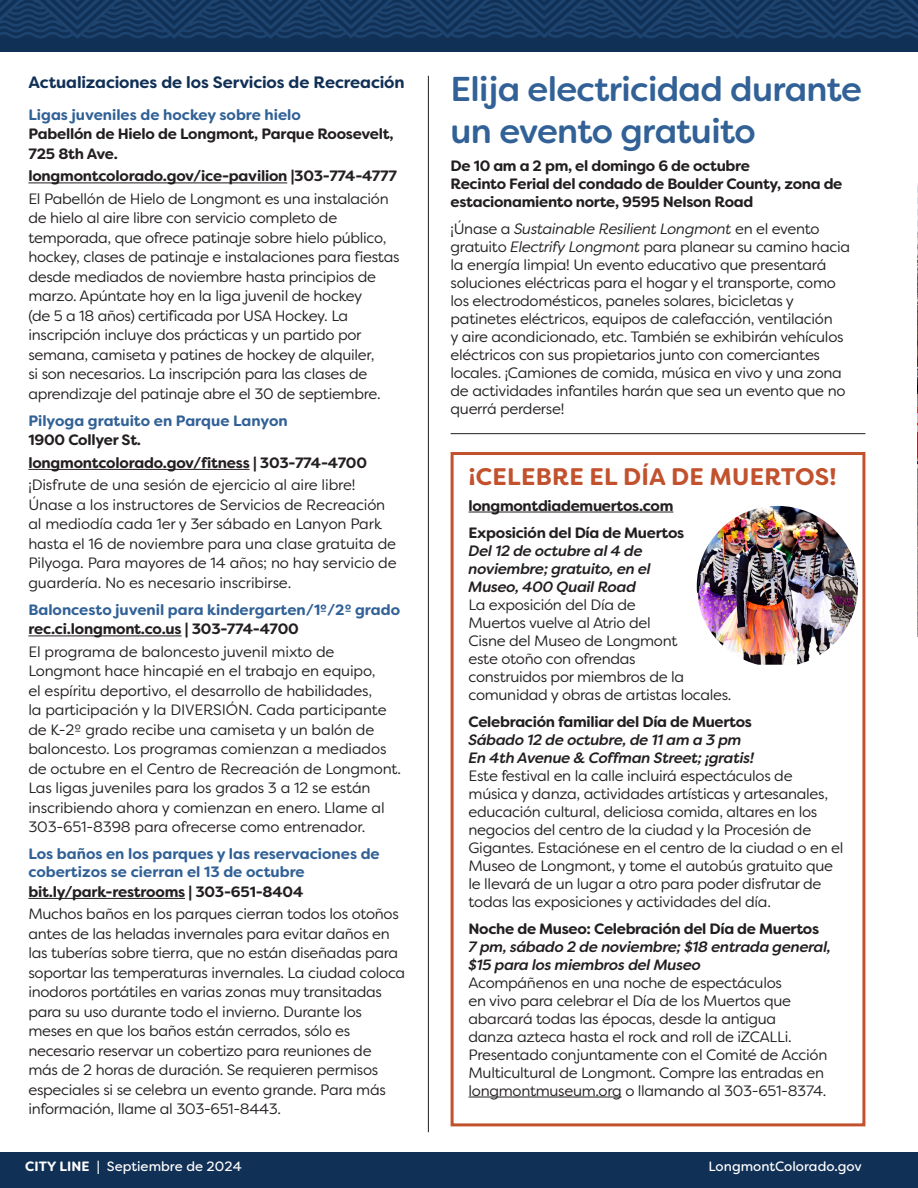
<style>
.page{position:relative;width:918px;height:1188px;background:#fff}
.page>*{position:absolute;margin:0;border:0;box-sizing:border-box;transform-origin:0 0}
.body_copy{font:500 34.5px/42px "Filson Soft";letter-spacing:-.02em;color:#316196}
.t1{font:700 24px "Filson Soft";letter-spacing:.01em;color:#c2512e}
.Subhead_03{font:700 16.5px "Filson Soft";letter-spacing:-.01em;color:#113056}
.t2{font:15px/19.5px "Filson Soft";letter-spacing:-.02em;color:#231f20}
.t3{font:700 15px/19.5px "Filson Soft";letter-spacing:-.02em;color:#231f20}
.t4{font:italic 500 15px/18px "Filson Soft";letter-spacing:-.02em;color:#231f20}
.t5{font:700 15px/18px "Filson Soft";color:#316196}
.t6{font:13.5px "Filson Soft";color:#fff}
.s1{font-style:italic}
.s2{font-weight:700}
</style>
<div class="page">
<div style="left:451px;top:452px;width:414px;height:674px;border:3px solid #c2512e"></div>
<hr style="left:28px;top:183px;width:259px;height:1px;background:#231f20">
<hr style="left:28px;top:469px;width:222px;height:1px;background:#231f20">
<hr style="left:28px;top:636px;width:154px;height:1px;background:#231f20">
<hr style="left:28px;top:898px;width:157px;height:1px;background:#231f20">
<img style="left:917px;top:255px;width:1px;height:381px">
<svg style="left:917px;top:184px;width:1px;height:71px"></svg>
<div style="left:0;top:1152px;width:918px;height:36px;background:#113056"></div>
<div style="left:0;top:0;width:918px;height:51px;background:#113056"></div>
<svg style="left:0;top:0;width:918px;height:39px"></svg>
<hr style="left:428px;top:76px;width:1px;height:1056px;background:#231f20">
<hr style="left:451px;top:433px;width:414px;height:1px;background:#231f20">
<hr style="left:469px;top:512px;width:204px;height:1px;background:#231f20">
<hr style="left:469px;top:1097px;width:153px;height:1px;background:#231f20">
<img style="left:697px;top:506px;width:161px;height:159px">
<p class="Subhead_03" style="left:28px;top:71px;width:378px">Actualizaciones de los Servicios de Recreación</p>
<p class="t5" style="left:28px;top:106px;width:274px">Ligas juveniles de hockey sobre hielo</p>
<p class="t3" style="left:28px;top:124px;width:367px">Pabellón de Hielo de Longmont, Parque Roosevelt,<br>725 8th Ave.</p>
<p class="t3" style="left:28px;top:166px;width:370px">longmontcolorado.gov/ice-pavilion |303-774-4777</p>
<p class="t2" style="left:28px;top:189px;width:373px">El Pabellón de Hielo de Longmont es una instalación de hielo al aire libre con servicio completo de temporada, que ofrece patinaje sobre hielo público, hockey, clases de patinaje e instalaciones para fiestas desde mediados de noviembre hasta principios de marzo. Apúntate hoy en la liga juvenil de hockey<br>(de 5 a 18 años) certificada por USA Hockey. La inscripción incluye dos prácticas y un partido por semana, camiseta y patines de hockey de alquiler,<br>si son necesarios. La inscripción para las clases de aprendizaje del patinaje abre el 30 de septiembre.</p>
<p class="t5" style="left:28px;top:412px;width:261px">Pilyoga gratuito en Parque Lanyon</p>
<p class="t3" style="left:28px;top:430px;width:114px">1900 Collyer St.</p>
<p class="t3" style="left:28px;top:453px;width:340px">longmontcolorado.gov/fitness | 303-774-4700</p>
<p class="t2" style="left:28px;top:475px;width:370px">¡Disfrute de una sesión de ejercicio al aire libre!<br>Únase a los instructores de Servicios de Recreación al mediodía cada 1er y 3er sábado en Lanyon Park hasta el 16 de noviembre para una clase gratuita de Pilyoga. Para mayores de 14 años; no hay servicio de guardería. No es necesario inscribirse.</p>
<p class="t5" style="left:28px;top:601px;width:373px">Baloncesto juvenil para kindergarten/1º/2º grado</p>
<p class="t3" style="left:28px;top:619px;width:272px">rec.ci.longmont.co.us | 303-774-4700</p>
<p class="t2" style="left:28px;top:642px;width:374px">El programa de baloncesto juvenil mixto de Longmont hace hincapié en el trabajo en equipo,<br>el espíritu deportivo, el desarrollo de habilidades,<br>la participación y la DIVERSIÓN. Cada participante de K-2º grado recibe una camiseta y un balón de baloncesto. Los programas comienzan a mediados de octubre en el Centro de Recreación de Longmont.<br>Las ligas juveniles para los grados 3 a 12 se están inscribiendo ahora y comienzan en enero. Llame al 303-651-8398 para ofrecerse como entrenador.</p>
<p class="t5" style="left:28px;top:845px;width:353px">Los baños en los parques y las reservaciones de cobertizos se cierran el 13 de octubre</p>
<p class="t3" style="left:28px;top:882px;width:276px">bit.ly/park-restrooms | 303-651-8404</p>
<p class="t2" style="left:28px;top:904px;width:378px">Muchos baños en los parques cierran todos los otoños antes de las heladas invernales para evitar daños en las tuberías sobre tierra, que no están diseñadas para soportar las temperaturas invernales. La ciudad coloca inodoros portátiles en varias zonas muy transitadas para su uso durante todo el invierno. Durante los meses en que los baños están cerrados, sólo es necesario reservar un cobertizo para reuniones de<br>más de 2 horas de duración. Se requieren permisos especiales si se celebra un evento grande. Para más información, llame al 303-651-8443.</p>
<p class="body_copy" style="left:451px;top:68px;width:413px">Elija electricidad durante un evento gratuito</p>
<p class="t3" style="left:451px;top:156px;width:301px">De 10 am a 2 pm, el domingo 6 de octubre</p>
<p class="t3" style="left:451px;top:175px;width:393px;line-height:18px">Recinto Ferial del condado de Boulder County, zona de estacionamiento norte, 9595 Nelson Road</p>
<p class="t2" style="left:451px;top:220px;width:401px;line-height:18px">¡Únase a <span class="s1">Sustainable Resilient Longmont</span> en el evento gratuito <span class="s1">Electrify Longmont</span> para planear su camino hacia la energía limpia! Un evento educativo que presentará soluciones eléctricas para el hogar y el transporte, como los electrodomésticos, paneles solares, bicicletas y patinetes eléctricos, equipos de calefacción, ventilación<br>y aire acondicionado, etc. También se exhibirán vehículos eléctricos con sus propietarios junto con comerciantes locales. ¡Camiones de comida, música en vivo y una zona de actividades infantiles harán que sea un evento que no querrá perderse!</p>
<p class="t1" style="left:469px;top:461px;width:369px">¡CELEBRE EL DÍA DE MUERTOS!</p>
<p class="t3" style="left:469px;top:496px;width:206px">longmontdiademuertos.com</p>
<p class="t3" style="left:469px;top:523px;width:217px">Exposición del Día de Muertos</p>
<p class="t4" style="left:469px;top:541px;width:184px">Del 12 de octubre al 4 de noviembre; gratuito, en el<br>Museo, 400 Quail Road</p>
<p class="t2" style="left:469px;top:595px;width:264px;line-height:18px">La exposición del Día de<br>Muertos vuelve al Atrio del<br>Cisne del Museo de Longmont<br>este otoño con ofrendas<br>construidos por miembros de la comunidad y obras de artistas locales.</p>
<p class="t3" style="left:469px;top:712px;width:285px">Celebración familiar del Día de Muertos</p>
<p class="t4" style="left:469px;top:730px;width:275px">Sábado 12 de octubre, de 11 am a 3 pm</p>
<p class="t4" style="left:469px;top:748px;width:287px">En 4th Avenue &amp; Coffman Street; ¡gratis!</p>
<p class="t2" style="left:469px;top:766px;width:376px;line-height:18px">Este festival en la calle incluirá espectáculos de música y danza, actividades artísticas y artesanales, educación cultural, deliciosa comida, altares en los negocios del centro de la ciudad y la Procesión de Gigantes. Estaciónese en el centro de la ciudad o en el Museo de Longmont, y tome el autobús gratuito que le llevará de un lugar a otro para poder disfrutar de todas las exposiciones y actividades del día.</p>
<p class="t3" style="left:469px;top:919px;width:352px">Noche de Museo: Celebración del Día de Muertos</p>
<p class="t4" style="left:469px;top:937px;width:364px">7 pm, sábado 2 de noviembre; $18 entrada general,</p>
<p class="t4" style="left:469px;top:955px;width:234px">$15 para los miembros del Museo</p>
<p class="t2" style="left:469px;top:973px;width:360px;line-height:18px">Acompáñenos en una noche de espectáculos<br>en vivo para celebrar el Día de los Muertos que abarcará todas las épocas, desde la antigua<br>danza azteca hasta el rock and roll de iZCALLi.<br>Presentado conjuntamente con el Comité de Acción Multicultural de Longmont. Compre las entradas en longmontmuseum.org o llamando al 303-651-8374.</p>
<p class="t6" style="left:25px;top:1157px;width:218px"><span class="s2">CITY LINE</span> | Septiembre de 2024</p>
<p class="t6" style="left:709px;top:1157px;width:155px">LongmontColorado.gov</p>
</div>
